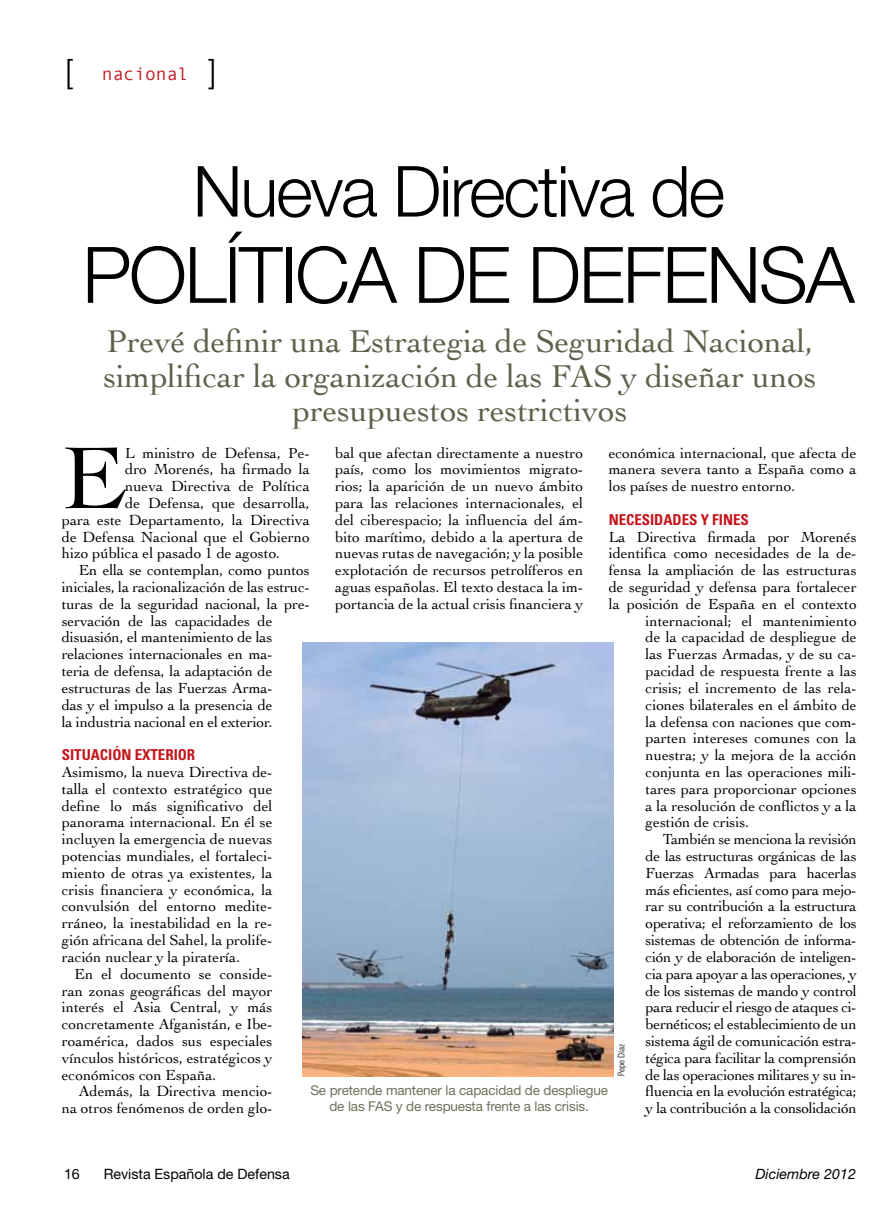
<style>
.page{position:relative;width:893px;height:1217px;background:#fff}
.page>*{position:absolute;margin:0;border:0;box-sizing:border-box;transform-origin:0 0}
.t1{font:92.4px "Cochin";color:#000}
.t2{font:300 78px "Helvetica Neue";letter-spacing:-.03em;color:#000}
.t3{font:300 70.5px "Helvetica Neue";color:#000}
.t4{font:33px/34.5px "Cochin";letter-spacing:-.005em;color:#5f604b;text-align:center}
.t5{font:300 33px "Helvetica Neue";color:#000}
.t6{font:18px "Monotypecom";color:#c4161c}
.t7{font:15.3px/16.8px "Cochin";color:#000;text-align:justify}
.t8{font:15.3px "Cochin";letter-spacing:-.02em;color:#000}
.t9{font:700 condensed 15px "Univers";letter-spacing:-.005em;color:#c4161c}
.t10{font:14.25px "Helvetica Neue";color:#000}
.t11{font:italic 14.25px "Helvetica Neue";color:#000}
.t12{font:13.5px/15.8px "Helvetica Neue";letter-spacing:-.01em;color:#6f705b;text-align:center}
.t13{font:300 condensed 9px "Univers";letter-spacing:-.005em;color:#000}
.s1{font-family:"Helvetica Neue";font-weight:300;font-size:33px;color:#000}
</style>
<div class="page">
<img style="left:302px;top:642px;width:312px;height:433px">
<h3 class="t5" style="left:65px;top:51px;width:9px">[</h3>
<p class="t6" style="left:102px;top:63px;width:116px">nacional <span class="s1">]</span></p>
<h3 class="t3" style="left:193px;top:148px;width:534px">Nueva Directiva de</h3>
<h2 class="t2" style="left:82px;top:227px;width:774px">Política de Defensa</h2>
<h3 class="t4" style="left:103px;top:323px;width:715px">Prevé definir una Estrategia de Seguridad Nacional, simplificar la organización de las FAS y diseñar unos presupuestos restrictivos</h3>
<p class="t7" style="left:335px;top:443px;width:249px">bal que afectan directamente a nuestro país, como los movimientos migrato&shy;rios; la aparición de un nuevo ámbito para las relaciones internacionales, el del ciberespacio; la influencia del ám&shy;bito marítimo, debido a la apertura de nuevas rutas de navegación; y la posible explotación de recursos petrolíferos en aguas españolas. El texto destaca la im&shy;portancia de la actual crisis financiera y</p>
<p class="t7" style="left:609px;top:443px;width:249px">económica internacional, que afecta de manera severa tanto a España como a los países de nuestro entorno.</p>
<h1 class="t1" style="left:62px;top:415px;width:65px">E</h1>
<p class="t7" style="left:125px;top:443px;width:186px">l ministro de Defensa, Pe-</p>
<p class="t7" style="left:125px;top:460px;width:186px">dro Morenés, ha firmado la</p>
<p class="t7" style="left:125px;top:477px;width:186px">nueva Directiva de Política</p>
<p class="t7" style="left:125px;top:494px;width:186px">de Defensa, que desarrolla,</p>
<p class="t7" style="left:62px;top:510px;width:249px">para este Departamento, la Directiva</p>
<p class="t7" style="left:62px;top:527px;width:249px">de Defensa Nacional que el Gobierno</p>
<p class="t7" style="left:62px;top:544px;width:220px">hizo pública el pasado 1 de agosto.</p>
<p class="t7" style="left:79px;top:561px;width:232px">En ella se contemplan, como puntos</p>
<p class="t7" style="left:62px;top:578px;width:249px">iniciales, la racionalización de las estruc-</p>
<p class="t7" style="left:62px;top:594px;width:249px">turas de la seguridad nacional, la pre-</p>
<p class="t7" style="left:62px;top:611px;width:212px">servación de las capacidades de</p>
<p class="t7" style="left:62px;top:628px;width:212px">disuasión, el mantenimiento de las</p>
<p class="t7" style="left:62px;top:645px;width:212px">relaciones internacionales en ma-</p>
<p class="t7" style="left:62px;top:662px;width:212px">teria de defensa, la adaptación de</p>
<p class="t7" style="left:62px;top:678px;width:212px">estructuras de las Fuerzas Arma-</p>
<p class="t7" style="left:62px;top:695px;width:212px">das y el impulso a la presencia de</p>
<p class="t7" style="left:62px;top:712px;width:212px">la industria nacional en el exterior.</p>
<p class="t9" style="left:62px;top:745px;width:135px">SITUACIÓN EXTERIOR</p>
<p class="t7" style="left:62px;top:762px;width:212px">Asimismo, la nueva Directiva de&shy;talla el contexto estratégico que define lo más significativo del panorama internacional. En él se incluyen la emergencia de nuevas potencias mundiales, el fortaleci&shy;miento de otras ya existentes, la crisis financiera y económica, la convulsión del entorno medite&shy;rráneo, la inestabilidad en la re&shy;gión africana del Sahel, la prolife&shy;ración nuclear y la piratería.</p>
<p class="t7" style="left:62px;top:964px;width:212px;text-indent:13px">En el documento se conside&shy;ran zonas geográficas del mayor interés el Asia Central, y más concretamente Afganistán, e Ibe&shy;roamérica, dados sus especiales vínculos históricos, estratégicos y económicos con España.</p>
<p class="t7" style="left:62px;top:1082px;width:212px;text-align:right">Además, la Directiva mencio&shy;na otros fenómenos de orden glo-</p>
<p class="t9" style="left:609px;top:510px;width:142px">NECESIDADES Y FINES</p>
<p class="t7" style="left:609px;top:527px;width:249px">La Directiva firmada por Morenés</p>
<p class="t7" style="left:609px;top:544px;width:249px">identifica como necesidades de la de-</p>
<p class="t7" style="left:609px;top:561px;width:249px">fensa la ampliación de las estructuras</p>
<p class="t7" style="left:609px;top:578px;width:249px">de seguridad y defensa para fortalecer</p>
<p class="t7" style="left:609px;top:594px;width:249px">la posición de España en el contexto</p>
<p class="t7" style="left:646px;top:611px;width:213px">internacional; el mantenimiento</p>
<p class="t7" style="left:646px;top:628px;width:212px">de la capacidad de despliegue de</p>
<p class="t7" style="left:646px;top:645px;width:212px">las Fuerzas Armadas, y de su ca-</p>
<p class="t7" style="left:646px;top:662px;width:213px">pacidad de respuesta frente a las</p>
<p class="t7" style="left:646px;top:678px;width:212px">crisis; el incremento de las rela-</p>
<p class="t7" style="left:646px;top:695px;width:212px">ciones bilaterales en el ámbito de</p>
<p class="t7" style="left:646px;top:712px;width:213px">la defensa con naciones que com-</p>
<p class="t7" style="left:646px;top:729px;width:213px">parten intereses comunes con la</p>
<p class="t7" style="left:646px;top:746px;width:212px">nuestra; y la mejora de la acción</p>
<p class="t7" style="left:646px;top:762px;width:212px">conjunta en las operaciones mili-</p>
<p class="t7" style="left:646px;top:779px;width:213px">tares para proporcionar opciones</p>
<p class="t7" style="left:646px;top:796px;width:212px">a la resolución de conflictos y a la</p>
<p class="t7" style="left:646px;top:813px;width:105px">gestión de crisis.</p>
<p class="t8" style="left:663px;top:828px;width:195px">También se menciona la revisión</p>
<p class="t8" style="left:646px;top:845px;width:212px">de las estructuras orgánicas de las</p>
<p class="t8" style="left:646px;top:862px;width:212px">Fuerzas Armadas para hacerlas</p>
<p class="t8" style="left:646px;top:879px;width:213px">más eficientes, así como para mejo-</p>
<p class="t8" style="left:646px;top:895px;width:213px">rar su contribución a la estructura</p>
<p class="t8" style="left:646px;top:912px;width:212px">operativa; el reforzamiento de los</p>
<p class="t8" style="left:646px;top:929px;width:213px">sistemas de obtención de informa-</p>
<p class="t8" style="left:646px;top:946px;width:212px">ción y de elaboración de inteligen-</p>
<p class="t8" style="left:646px;top:963px;width:213px">cia para apoyar a las operaciones, y</p>
<p class="t8" style="left:646px;top:979px;width:213px">de los sistemas de mando y control</p>
<p class="t8" style="left:646px;top:996px;width:212px">para reducir el riesgo de ataques ci-</p>
<p class="t8" style="left:646px;top:1013px;width:212px">bernéticos; el establecimiento de un</p>
<p class="t8" style="left:646px;top:1030px;width:212px">sistema ágil de comunicación estra-</p>
<p class="t8" style="left:646px;top:1047px;width:213px">tégica para facilitar la comprensión</p>
<p class="t8" style="left:646px;top:1063px;width:213px">de las operaciones militares y su in-</p>
<p class="t8" style="left:646px;top:1080px;width:213px">fluencia en la evolución estratégica;</p>
<p class="t8" style="left:646px;top:1097px;width:212px">y la contribución a la consolidación</p>
<p class="t13" style="left:616px;top:1075px;width:33px;rotate:-90deg">Pepe Díaz</p>
<p class="t12" style="left:310px;top:1082px;width:299px">Se pretende mantener la capacidad de despliegue de las FAS y de respuesta frente a las crisis.</p>
<p class="t10" style="left:64px;top:1164px;width:17px">16</p>
<p class="t10" style="left:104px;top:1164px;width:188px">Revista Española de Defensa</p>
<p class="t11" style="left:755px;top:1164px;width:102px">Diciembre 2012</p>
</div>
